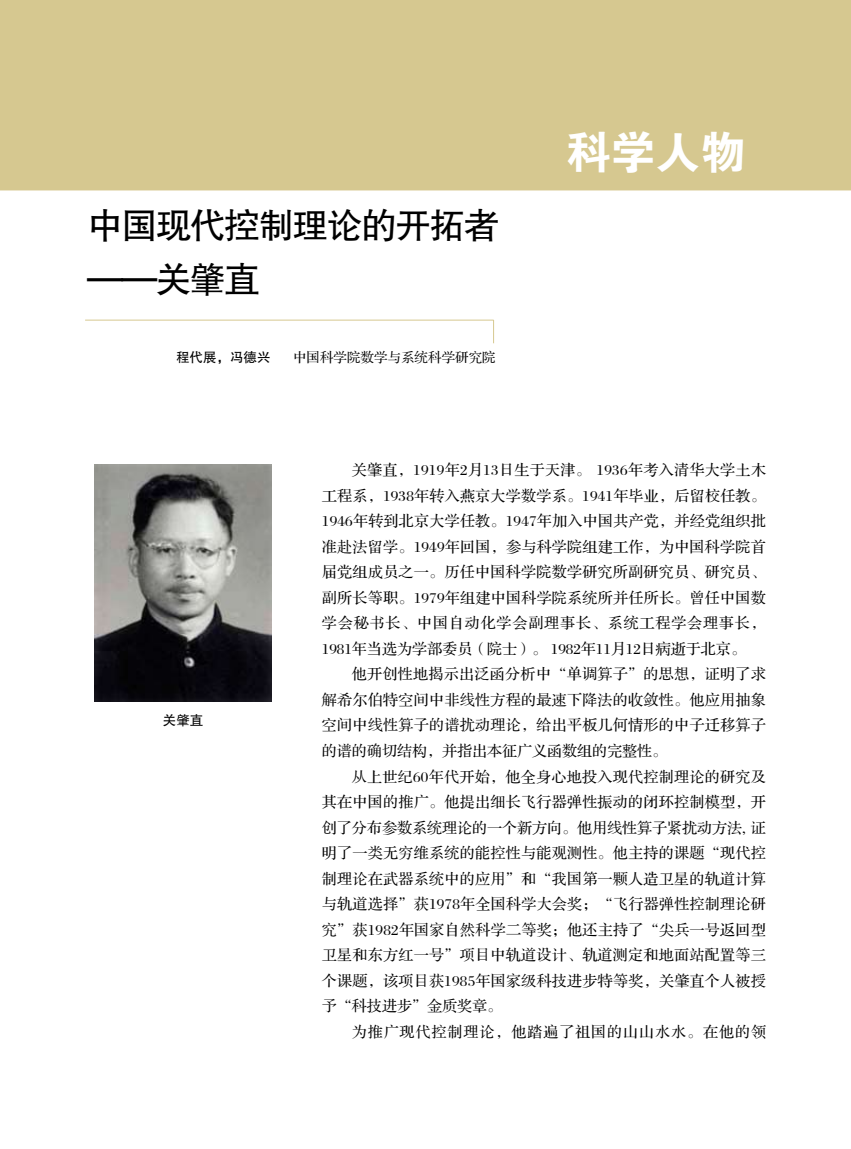
<style>
.page{position:relative;width:851px;height:1149px;background:#fff}
.page>*{position:absolute;margin:0;border:0;box-sizing:border-box;transform-origin:0 0}
.t1{font:45px "FZDHTJW GB1 0";color:#fff}
.t2{font:36px/54px "FZHTJW GB1 0";letter-spacing:-.05em;color:#000}
.t3{font:15px/25.5px "FZS3 JW GB1 0";letter-spacing:.02em;color:#000;text-align:justify}
.t4{font:15px "FZS3 JW GB1 0";letter-spacing:.065em;color:#000}
.t5{font:13.5px "FZS3 JW GB1 0";color:#000}
.t6{font:13.5px "FZHTJW GB1 0";color:#000}
</style>
<div class="page">
<div style="left:0;top:0;width:850px;height:191px;background:#d6c890"></div>
<hr style="left:85px;top:320px;width:408px;height:1px;background:#d6c890">
<svg style="left:493px;top:320px;width:1px;height:23px"></svg>
<img style="left:95px;top:465px;width:177px;height:236px">
<h2 class="t2" style="left:87px;top:199px;width:414px">中国现代控制理论的开拓者——关肇直</h2>
<p class="t6" style="left:176px;top:349px;width:96px">程代展，冯德兴</p>
<p class="t5" style="left:293px;top:350px;width:204px">中国科学院数学与系统科学研究院</p>
<h1 class="t1" style="left:565px;top:128px;width:181px">科学人物</h1>
<p class="t6" style="left:163px;top:713px;width:42px">关肇直</p>
<p class="t3" style="left:322px;top:458px;width:445px;text-indent:30px">关肇直，1919年2月13日生于天津。 1936年考入清华大学土木工程系，1938年转入燕京大学数学系。1941年毕业，后留校任教。1946年转到北京大学任教。1947年加入中国共产党，并经党组织批准赴法留学。1949年回国，参与科学院组建工作，为中国科学院首届党组成员之一。历任中国科学院数学研究所副研究员、研究员、副所长等职。1979年组建中国科学院系统所并任所长。曾任中国数学会秘书长、中国自动化学会副理事长、系统工程学会理事长，1981年当选为学部委员（院士）。 1982年11月12日病逝于北京。</p>
<p class="t3" style="left:322px;top:662px;width:445px;text-indent:30px">他开创性地揭示出泛函分析中“单调算子”的思想，证明了求解希尔伯特空间中非线性方程的最速下降法的收敛性。他应用抽象空间中线性算子的谱扰动理论，给出平板几何情形的中子迁移算子的谱的确切结构，并指出本征广义函数组的完整性。</p>
<p class="t3" style="left:322px;top:764px;width:445px;text-indent:30px">从上世纪60年代开始，他全身心地投入现代控制理论的研究及其在中国的推广。他提出细长飞行器弹性振动的闭环控制模型，开创了分布参数系统理论的一个新方向。他用线性算子紧扰动方法, 证明了一类无穷维系统的能控性与能观测性。他主持的课题“现代控制理论在武器系统中的应用”和“我国第一颗人造卫星的轨道计算与轨道选择”获1978年全国科学大会奖；“飞行器弹性控制理论研究”获1982年国家自然科学二等奖；他还主持了“尖兵一号返回型卫星和东方红一号”项目中轨道设计、轨道测定和地面站配置等三个课题，该项目获1985年国家级科技进步特等奖，关肇直个人被授予“科技进步”金质奖章。</p>
<p class="t4" style="left:351px;top:1023px;width:415px">为推广现代控制理论，他踏遍了祖国的山山水水。在他的领</p>
</div>
